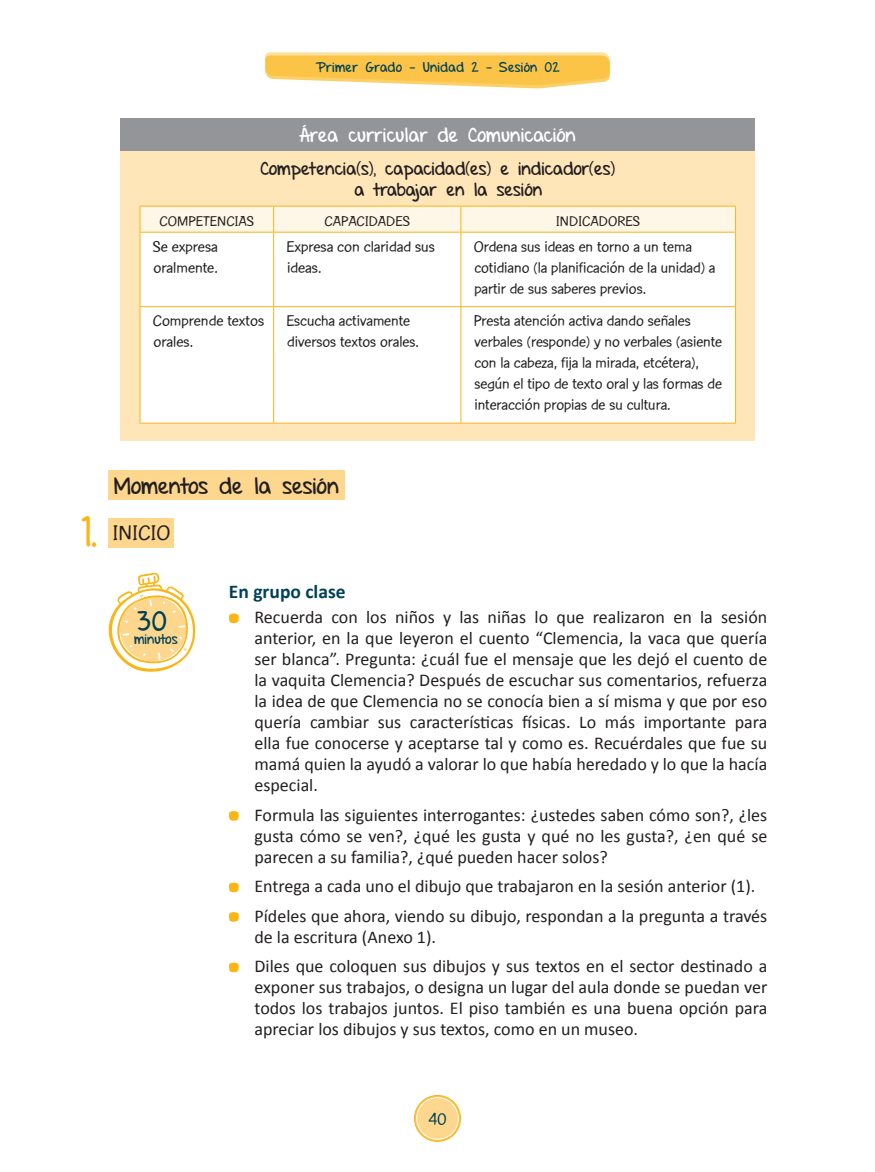
<style>
.page{position:relative;width:875px;height:1172px;background:#fff}
.page>*{position:absolute;margin:0;border:0;box-sizing:border-box;transform-origin:0 0}
.t1{font:42px "Set Firetothe Rain";color:#fbb515}
.t2{font:27px "Set Firetothe Rain";color:#004157}
.t3{font:22.5px "Set Firetothe Rain";color:#231f20}
.t4{font:22.5px "Con Brush Reg";color:#231f20}
.t5{font:19.5px "Set Firetothe Rain";letter-spacing:.005em;color:#fff}
.t6{font:700 19.5px "Calibri";color:#004157}
.t7{font:18px/21px "Calibri";color:#231f20;text-align:justify}
.t8{font:18px/21.6px "Set Firetothe Rain";letter-spacing:.005em;color:#231f20}
.t9{font:18px "Con Brush Reg";color:#004157}
.t10{font:16.5px/21px "Con Brush Reg";color:#231f20}
.t11{font:15px "Con Brush Reg";color:#231f20}
.t12{font:13.8px "Set Firetothe Rain";color:#004157}
.t13{font:13.5px "Set Firetothe Rain";letter-spacing:.025em;color:#004157}
</style>
<div class="page">
<svg style="left:229px;top:613px;width:10px;height:10px"></svg>
<svg style="left:229px;top:811px;width:10px;height:10px"></svg>
<svg style="left:229px;top:882px;width:10px;height:10px"></svg>
<svg style="left:229px;top:912px;width:10px;height:10px"></svg>
<svg style="left:229px;top:962px;width:10px;height:10px"></svg>
<svg style="left:108px;top:572px;width:88px;height:100px"></svg>
<div style="left:109px;top:518px;width:65px;height:29px;background:#fed78f"></div>
<div style="left:109px;top:470px;width:236px;height:29px;background:#fed78f"></div>
<div style="left:120px;top:150px;width:634px;height:291px;background:#fee6b9"></div>
<div style="left:140px;top:233px;width:594px;height:190px;background:#fff"></div>
<svg style="left:139px;top:206px;width:596px;height:26px;background:#fdf3dd"></svg>
<hr style="left:273px;top:232px;width:187px;height:1px;background:#fbb515">
<hr style="left:273px;top:306px;width:187px;height:1px;background:#fbb515">
<hr style="left:273px;top:423px;width:187px;height:1px;background:#fbb515">
<hr style="left:460px;top:233px;width:1px;height:73px;background:#fbb515">
<hr style="left:460px;top:307px;width:1px;height:116px;background:#fbb515">
<hr style="left:460px;top:232px;width:275px;height:1px;background:#fbb515">
<hr style="left:734px;top:233px;width:1px;height:73px;background:#fbb515">
<hr style="left:734px;top:307px;width:1px;height:116px;background:#fbb515">
<hr style="left:460px;top:306px;width:275px;height:1px;background:#fbb515">
<hr style="left:460px;top:423px;width:275px;height:1px;background:#fbb515">
<hr style="left:139px;top:232px;width:134px;height:1px;background:#fbb515">
<hr style="left:139px;top:233px;width:1px;height:73px;background:#fbb515">
<hr style="left:273px;top:233px;width:1px;height:73px;background:#fbb515">
<hr style="left:139px;top:306px;width:134px;height:1px;background:#fbb515">
<hr style="left:139px;top:307px;width:1px;height:116px;background:#fbb515">
<hr style="left:273px;top:307px;width:1px;height:116px;background:#fbb515">
<hr style="left:139px;top:423px;width:134px;height:1px;background:#fbb515">
<div style="left:120px;top:118px;width:634px;height:32px;background:#939598"></div>
<svg style="left:414px;top:1095px;width:46px;height:46px"></svg>
<div style="left:414px;top:1095px;width:46px;height:47px;border:1px solid #fbb515;border-radius:50%"></div>
<div style="left:416px;top:1097px;width:42px;height:42px;background:#fed78f;border-radius:50%"></div>
<div style="left:416px;top:1097px;width:42px;height:42px;border:1px solid #fff;border-radius:50%"></div>
<svg style="left:265px;top:52px;width:344px;height:37px;background:#fbd06d"></svg>
<p class="t13" style="left:315px;top:60px;width:246px">Primer Grado - Unidad 2 - Sesión 02</p>
<p class="t5" style="left:299px;top:124px;width:278px">Área curricular de Comunicación</p>
<p class="t8" style="left:354px;top:159px;width:262px;text-indent:-94px">Competencia(s), capacidad(es) e indicador(es) a trabajar en la sesión</p>
<p class="t11" style="left:159px;top:212px;width:96px">COMPETENCIAS</p>
<p class="t11" style="left:324px;top:212px;width:87px">CAPACIDADES</p>
<p class="t11" style="left:556px;top:212px;width:85px">INDICADORES</p>
<p class="t10" style="left:153px;top:236px;width:67px">Se expresa oralmente.</p>
<p class="t10" style="left:286px;top:236px;width:150px">Expresa con claridad sus ideas.</p>
<p class="t10" style="left:473px;top:236px;width:243px">Ordena sus ideas en torno a un tema cotidiano (la planificación de la unidad) a partir de sus saberes previos.</p>
<p class="t10" style="left:153px;top:310px;width:113px">Comprende textos orales.</p>
<p class="t10" style="left:286px;top:310px;width:134px">Escucha activamente diversos textos orales.</p>
<p class="t10" style="left:473px;top:310px;width:250px">Presta atención activa dando señales verbales (responde) y no verbales (asiente con la cabeza, fija la mirada, etcétera), según el tipo de texto oral y las formas de interacción propias de su cultura.</p>
<p class="t1" style="left:81px;top:507px;width:18px">1.</p>
<p class="t3" style="left:114px;top:472px;width:226px">Momentos de la sesión</p>
<p class="t4" style="left:113px;top:519px;width:57px">INICIO</p>
<p class="t2" style="left:137px;top:605px;width:30px">30</p>
<p class="t12" style="left:134px;top:631px;width:45px">minutos</p>
<p class="t6" style="left:229px;top:579px;width:118px">En grupo clase</p>
<p class="t7" style="left:254px;top:607px;width:514px">Recuerda con los niños y las niñas lo que realizaron en la sesión anterior, en la que leyeron el cuento “Clemencia, la vaca que quería ser blanca”. Pregunta: ¿cuál fue el mensaje que les dejó el cuento de la vaquita Clemencia? Después de escuchar sus comentarios, refuerza la idea de que Clemencia no se conocía bien a sí misma y que por eso quería cambiar sus características físicas. Lo más importante para ella fue conocerse y aceptarse tal y como es. Recuérdales que fue su mamá quien la ayudó a valorar lo que había heredado y lo que la hacía especial.</p>
<p class="t7" style="left:254px;top:804px;width:514px">Formula las siguientes interrogantes: ¿ustedes saben cómo son?, ¿les gusta cómo se ven?, ¿qué les gusta y qué no les gusta?, ¿en qué se parecen a su familia?, ¿qué pueden hacer solos?</p>
<p class="t7" style="left:254px;top:871px;width:514px;line-height:29.5px">Entrega a cada uno el dibujo que trabajaron en la sesión anterior (1).<br>Pídeles que ahora, viendo su dibujo, respondan a la pregunta a través</p>
<p class="t7" style="left:254px;top:922px;width:514px;line-height:29.5px">de la escritura (Anexo 1).<br>Diles que coloquen sus dibujos y sus textos en el sector destinado a</p>
<p class="t7" style="left:254px;top:977px;width:514px">exponer sus trabajos, o designa un lugar del aula donde se puedan ver todos los trabajos juntos. El piso también es una buena opción para apreciar los dibujos y sus textos, como en un museo.</p>
<p class="t9" style="left:428px;top:1108px;width:20px">40</p>
</div>
